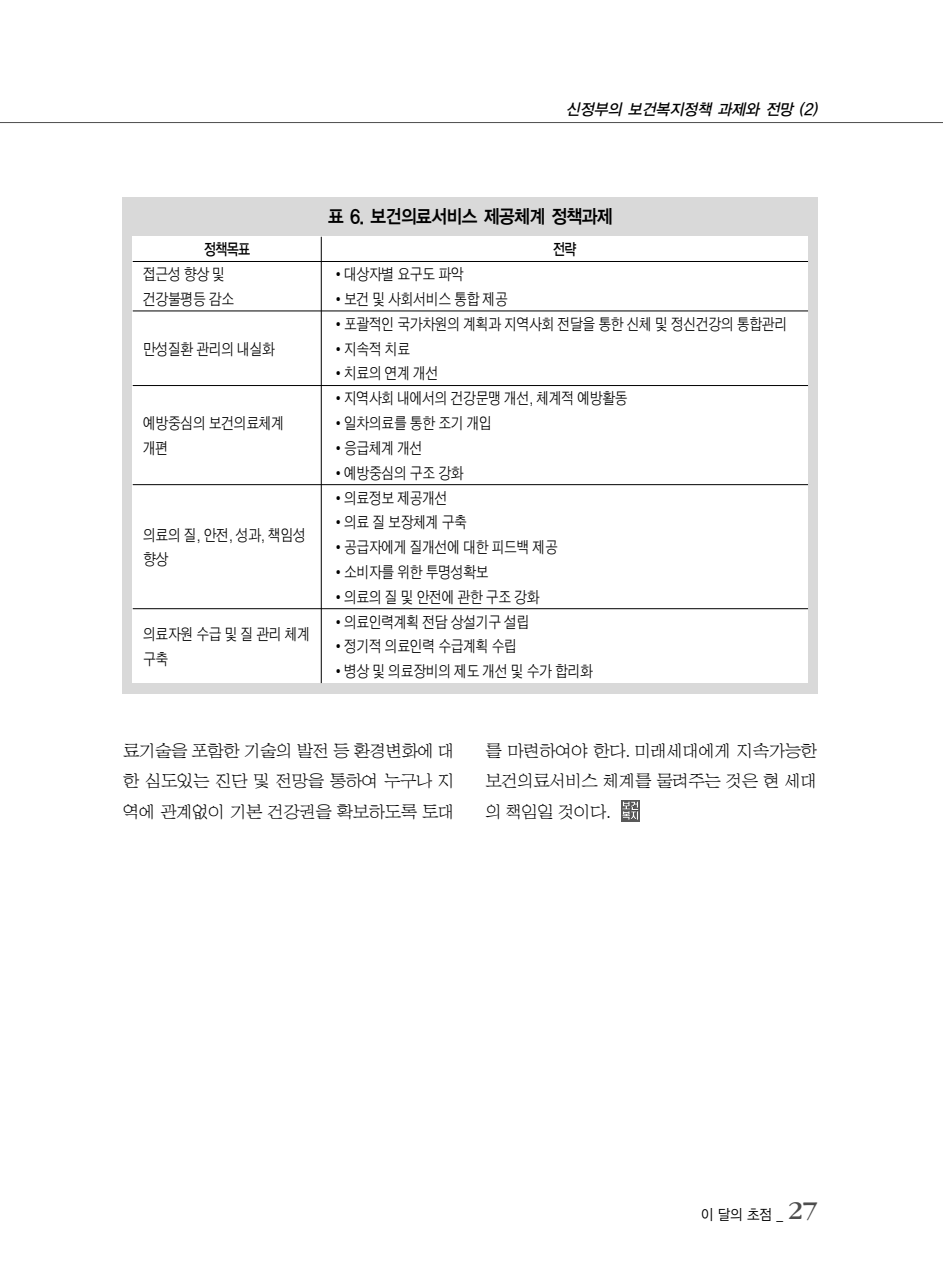
<style>
.page{position:relative;width:943px;height:1287px;background:#fff}
.page>*{position:absolute;margin:0;border:0;box-sizing:border-box;transform-origin:0 0}
.t1{font:18.9px "YGO14";letter-spacing:-.105em;color:#000;scale:.9 1}
.t2{font:17.5px/30.3px "HY Sin Mun Myeong Jo";letter-spacing:-.085em;color:#000;text-align:justify}
.t3{font:500 16.1px/24.8px "HY Go Thic";letter-spacing:-.085em;color:#000;scale:.85 1}
.t4{font:16.1px "YGO13";letter-spacing:-.11em;color:#000;scale:.8 1}
.t5{font:italic 15.75px "YGO13";color:#000;scale:.95 1}
.t6{font:14.88px "YGO12";color:#000;scale:.9 1}
.s1{font-family:"Garamand SW";font-size:26.25px;color:#4d4d4d}
</style>
<div class="page">
<hr style="left:0;top:122px;width:942px;height:1px;background:#4d4d4d">
<svg style="left:621px;top:800px;width:18px;height:21px"></svg>
<svg style="left:622px;top:802px;width:16px;height:18px"></svg>
<div style="left:123px;top:197px;width:694px;height:496px;background:#d9d9d9"></div>
<div style="left:133px;top:237px;width:674px;height:446px;background:#fff"></div>
<hr style="left:133px;top:261px;width:674px;height:1px;background:#000">
<hr style="left:133px;top:311px;width:674px;height:1px;background:#000">
<hr style="left:133px;top:385px;width:674px;height:1px;background:#000">
<hr style="left:133px;top:484px;width:674px;height:1px;background:#000">
<hr style="left:133px;top:608px;width:674px;height:1px;background:#000">
<hr style="left:321px;top:237px;width:1px;height:446px;background:#000">
<p class="t5" style="left:565px;top:103px;width:270px">신정부의 보건복지정책 과제와 전망 (2)</p>
<p class="t1" style="left:327px;top:208px;width:319px">표 6. 보건의료서비스 제공체계 정책과제</p>
<p class="t4" style="left:203px;top:242px;width:61px">정책목표</p>
<p class="t4" style="left:552px;top:242px;width:32px">전략</p>
<p class="t3" style="left:143px;top:263px;width:110px">접근성 향상 및 건강불평등 감소</p>
<p class="t3" style="left:143px;top:337px;width:158px">만성질환 관리의 내실화</p>
<p class="t3" style="left:331px;top:263px;width:158px">•대상자별 요구도 파악</p>
<p class="t3" style="left:331px;top:288px;width:210px">•보건 및 사회서비스 통합 제공</p>
<p class="t3" style="left:331px;top:313px;width:538px">•포괄적인 국가차원의 계획과 지역사회 전달을 통한 신체 및 정신건강의 통합관리</p>
<p class="t3" style="left:331px;top:337px;width:95px">•지속적 치료</p>
<p class="t3" style="left:331px;top:362px;width:128px">•치료의 연계 개선</p>
<p class="t3" style="left:331px;top:387px;width:350px">•지역사회 내에서의 건강문맹 개선, 체계적 예방활동</p>
<p class="t3" style="left:331px;top:412px;width:191px">•일차의료를 통한 조기 개입</p>
<p class="t3" style="left:331px;top:437px;width:110px">•응급체계 개선</p>
<p class="t3" style="left:331px;top:461px;width:158px">•예방중심의 구조 강화</p>
<p class="t3" style="left:331px;top:486px;width:139px">•의료정보 제공개선</p>
<p class="t3" style="left:331px;top:511px;width:162px">•의료 질 보장체계 구축</p>
<p class="t3" style="left:331px;top:536px;width:268px">•공급자에게 질개선에 대한 피드백 제공</p>
<p class="t3" style="left:331px;top:561px;width:187px">•소비자를 위한 투명성확보</p>
<p class="t3" style="left:331px;top:585px;width:247px">•의료의 질 및 안전에 관한 구조 강화</p>
<p class="t3" style="left:331px;top:610px;width:235px">•의료인력계획 전담 상설기구 설립</p>
<p class="t3" style="left:331px;top:635px;width:220px">•정기적 의료인력 수급계획 수립</p>
<p class="t3" style="left:331px;top:660px;width:310px">•병상 및 의료장비의 제도 개선 및 수가 합리화</p>
<p class="t3" style="left:143px;top:412px;width:169px">예방중심의 보건의료체계 개편</p>
<p class="t3" style="left:143px;top:523px;width:194px">의료의 질, 안전, 성과, 책임성 향상</p>
<p class="t3" style="left:143px;top:622px;width:199px">의료자원 수급 및 질 관리 체계 구축</p>
<p class="t2" style="left:123px;top:736px;width:334px">료기술을 포함한 기술의 발전 등 환경변화에 대 한 심도있는 진단 및 전망을 통하여 누구나 지 역에 관계없이 기본 건강권을 확보하도록 토대</p>
<p class="t2" style="left:485px;top:736px;width:334px">를 마련하여야 한다. 미래세대에게 지속가능한 보건의료서비스 체계를 물려주는 것은 현 세대 의 책임일 것이다.</p>
<p class="t6" style="left:700px;top:1207px;width:132px">이 달의 초점 _ <span class="s1">27</span></p>
</div>
